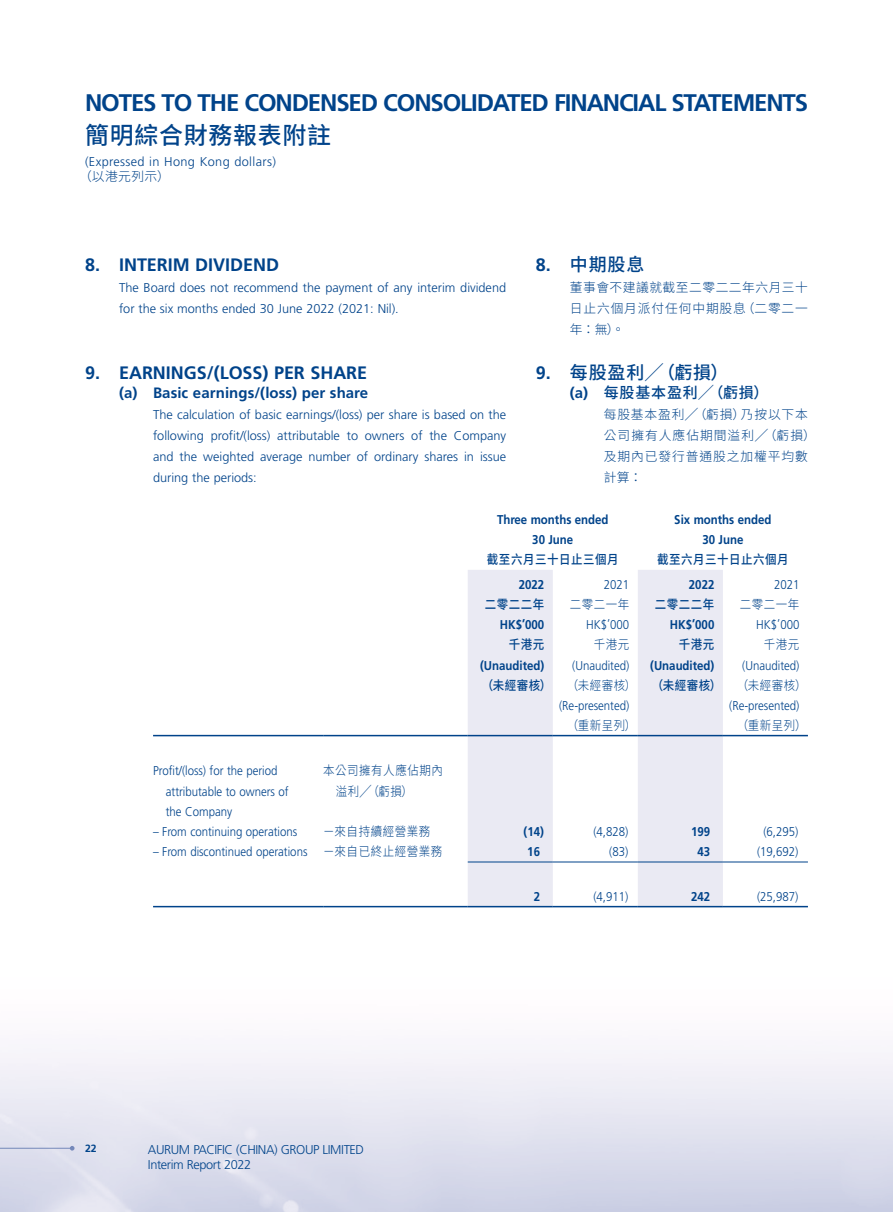
<style>
.page{position:relative;width:893px;height:1212px;background:#fff}
.page>*{position:absolute;margin:0;border:0;box-sizing:border-box;transform-origin:0 0}
.t1{font:700 24px "Frutiger LT Std";letter-spacing:-.045em;color:#00438a}
.t2{font:500 24px "Source Han Sans TC";letter-spacing:.03em;color:#00438a}
.t3{font:700 18px "Frutiger LT Std";color:#00438a}
.t4{font:500 18px "Source Han Sans TC";letter-spacing:.05em;color:#00438a}
.t5{font:700 15px "Frutiger LT Std";letter-spacing:.005em;color:#00438a}
.t6{font:500 15px "Source Han Sans TC";letter-spacing:.055em;color:#00438a}
.t7{font:300 12.75px/21px "Frutiger LT Std";color:#00438a}
.t8{font:300 12.75px/20.2px "Frutiger LT Std";color:#00438a;scale:.9 1}
.t9{font:700 12.75px/20.2px "Frutiger LT Std";color:#00438a;text-align:center;scale:.9 1}
.t10{font:500 12.75px "Source Han Sans TC";letter-spacing:.05em;color:#00438a;scale:.9 1}
.t11{font:300 12.75px/20.2px "Source Han Sans TC";letter-spacing:.05em;color:#00438a;scale:.9 1}
.t12{font:300 12.75px/21px "Source Han Sans TC";letter-spacing:.07em;color:#00438a}
.t13{font:300 12.75px/15px "Frutiger LT Std";letter-spacing:-.03em;color:#00438a}
.t14{font:300 12.75px/21px "Source Han Sans TC";letter-spacing:.05em;color:#00438a;text-align:justify}
.t15{font:300 12.75px "Frutiger LT Std";letter-spacing:.03em;color:#00438a}
.t16{font:700 10.5px "Frutiger LT Std";color:#00438a}
.s1{font-family:"Frutiger LT Std";font-weight:700}
.s2{font-weight:300}
.s3{font-family:"Source Han Sans TC"}
</style>
<div class="page">
<svg style="left:70px;top:1146px;width:5px;height:4px"></svg>
<hr style="left:0;top:1148px;width:73px;height:1px;background:#7488b9">
<svg style="left:468px;top:570px;width:255px;height:336px;fill:#eaeaf3"></svg>
<hr style="left:153px;top:735px;width:170px;height:1px;background:#00438a">
<hr style="left:323px;top:735px;width:145px;height:1px;background:#00438a">
<hr style="left:468px;top:735px;width:85px;height:1px;background:#00438a">
<hr style="left:553px;top:735px;width:85px;height:1px;background:#00438a">
<hr style="left:638px;top:735px;width:85px;height:1px;background:#00438a">
<hr style="left:723px;top:735px;width:85px;height:1px;background:#00438a">
<hr style="left:468px;top:861px;width:85px;height:1px;background:#00438a">
<hr style="left:553px;top:861px;width:85px;height:1px;background:#00438a">
<hr style="left:638px;top:861px;width:85px;height:1px;background:#00438a">
<hr style="left:723px;top:861px;width:85px;height:1px;background:#00438a">
<hr style="left:153px;top:906px;width:170px;height:1px;background:#00438a">
<hr style="left:323px;top:906px;width:145px;height:1px;background:#00438a">
<hr style="left:468px;top:906px;width:85px;height:1px;background:#00438a">
<hr style="left:553px;top:906px;width:85px;height:1px;background:#00438a">
<hr style="left:638px;top:906px;width:85px;height:1px;background:#00438a">
<hr style="left:723px;top:906px;width:85px;height:1px;background:#00438a">
<h1 class="t1" style="left:85px;top:89px;width:725px">NOTES TO THE CONDENSED CONSOLIDATED FINANCIAL STATEMENTS</h1>
<h1 class="t2" style="left:85px;top:121px;width:248px">簡明綜合財務報表附註</h1>
<p class="t15" style="left:85px;top:154px;width:192px">(Expressed in Hong Kong dollars)</p>
<p class="t14" style="left:79px;top:166px;width:92px">（以港元列示）</p>
<h2 class="t4" style="left:536px;top:254px;width:110px"><span class="s1">8.</span> 中期股息</h2>
<p class="t14" style="left:570px;top:277px;width:240px">董事會不建議就截至二零二二年六月三十日止六個月派付任何中期股息（二零二一年：無）。</p>
<h2 class="t4" style="left:536px;top:362px;width:194px"><span class="s1">9.</span> 每股盈利╱（虧損）</h2>
<p class="t6" style="left:570px;top:384px;width:200px"><span class="s1">(a)</span> 每股基本盈利╱（虧損）</p>
<p class="t12" style="left:604px;top:404px;width:213px">每股基本盈利╱（虧損）乃按以下本公司擁有人應佔期間溢利╱（虧損）及期內已發行普通股之加權平均數計算：</p>
<h2 class="t3" style="left:85px;top:254px;width:196px">8. INTERIM DIVIDEND</h2>
<p class="t7" style="left:119px;top:277px;width:389px">The Board does not recommend the payment of any interim dividend for the six months ended 30 June 2022 (2021: Nil).</p>
<h2 class="t3" style="left:85px;top:362px;width:284px">9. EARNINGS/(LOSS) PER SHARE</h2>
<p class="t5" style="left:119px;top:384px;width:251px">(a) Basic earnings/(loss) per share</p>
<p class="t7" style="left:153px;top:404px;width:355px;text-align:justify">The calculation of basic earnings/(loss) per share is based on the following profit/(loss) attributable to owners of the Company and the weighted average number of ordinary shares in issue during the periods:</p>
<p class="t9" style="left:497px;top:509px;width:126px">Three months ended<br>30 June</p>
<p class="t9" style="left:674px;top:509px;width:110px">Six months ended<br>30 June</p>
<p class="t10" style="left:487px;top:552px;width:148px">截至六月三十日止三個月</p>
<p class="t10" style="left:657px;top:552px;width:148px">截至六月三十日止六個月</p>
<p class="t9" style="left:519px;top:574px;width:30px">2022</p>
<p class="t8" style="left:604px;top:574px;width:30px">2021</p>
<p class="t9" style="left:689px;top:574px;width:30px">2022</p>
<p class="t8" style="left:774px;top:574px;width:30px">2021</p>
<p class="t10" style="left:485px;top:597px;width:68px">二零二二年</p>
<p class="t11" style="left:570px;top:594px;width:68px">二零二一年</p>
<p class="t10" style="left:655px;top:597px;width:68px">二零二二年</p>
<p class="t11" style="left:740px;top:594px;width:68px">二零二一年</p>
<p class="t9" style="left:500px;top:614px;width:51px">HK$’000</p>
<p class="t8" style="left:586px;top:615px;width:50px">HK$’000</p>
<p class="t9" style="left:670px;top:614px;width:51px">HK$’000</p>
<p class="t8" style="left:756px;top:615px;width:50px">HK$’000</p>
<p class="t10" style="left:509px;top:637px;width:41px">千港元</p>
<p class="t11" style="left:594px;top:635px;width:41px">千港元</p>
<p class="t10" style="left:679px;top:637px;width:41px">千港元</p>
<p class="t11" style="left:764px;top:635px;width:41px">千港元</p>
<p class="t9" style="left:480px;top:655px;width:73px">(Unaudited)</p>
<p class="t8" style="left:572px;top:655px;width:65px">(Unaudited)</p>
<p class="t9" style="left:650px;top:655px;width:73px">(Unaudited)</p>
<p class="t8" style="left:742px;top:655px;width:65px">(Unaudited)</p>
<p class="t10" style="left:482px;top:678px;width:362px">（未經審核） <span class="s2">（未經審核）</span> （未經審核） <span class="s2">（未經審核）</span></p>
<p class="t8" style="left:559px;top:696px;width:80px">(Re-presented)</p>
<p class="t8" style="left:729px;top:696px;width:80px">(Re-presented)</p>
<p class="t11" style="left:567px;top:716px;width:79px">（重新呈列）</p>
<p class="t11" style="left:737px;top:716px;width:79px">（重新呈列）</p>
<p class="t8" style="left:166px;top:761px;width:138px;text-indent:-13px">Profit/(loss) for the period attributable to owners of the Company</p>
<p class="t11" style="left:336px;top:761px;width:120px;text-indent:-13px">本公司擁有人應佔期內溢利╱（虧損）</p>
<p class="t8" style="left:153px;top:822px;width:162px">– From continuing operations</p>
<p class="t11" style="left:323px;top:821px;width:121px">－來自持續經營業務</p>
<p class="t9" style="left:523px;top:821px;width:24px">(14)</p>
<p class="t8" style="left:593px;top:822px;width:40px">(4,828)</p>
<p class="t9" style="left:691px;top:821px;width:23px">199</p>
<p class="t8" style="left:763px;top:822px;width:40px">(6,295)</p>
<p class="t8" style="left:153px;top:842px;width:323px">– From discontinued operations <span class="s3">－來自已終止經營業務</span></p>
<p class="t9" style="left:527px;top:842px;width:16px">16</p>
<p class="t8" style="left:609px;top:842px;width:23px">(83)</p>
<p class="t9" style="left:697px;top:842px;width:16px">43</p>
<p class="t8" style="left:757px;top:842px;width:47px">(19,692)</p>
<p class="t9" style="left:534px;top:887px;width:9px">2</p>
<p class="t8" style="left:593px;top:887px;width:40px">(4,911)</p>
<p class="t9" style="left:691px;top:887px;width:23px">242</p>
<p class="t8" style="left:757px;top:887px;width:47px">(25,987)</p>
<p class="t16" style="left:85px;top:1142px;width:13px">22</p>
<p class="t13" style="left:148px;top:1142px;width:218px">AURUM PACIFIC (CHINA) GROUP LIMITED<br>Interim Report 2022</p>
</div>
